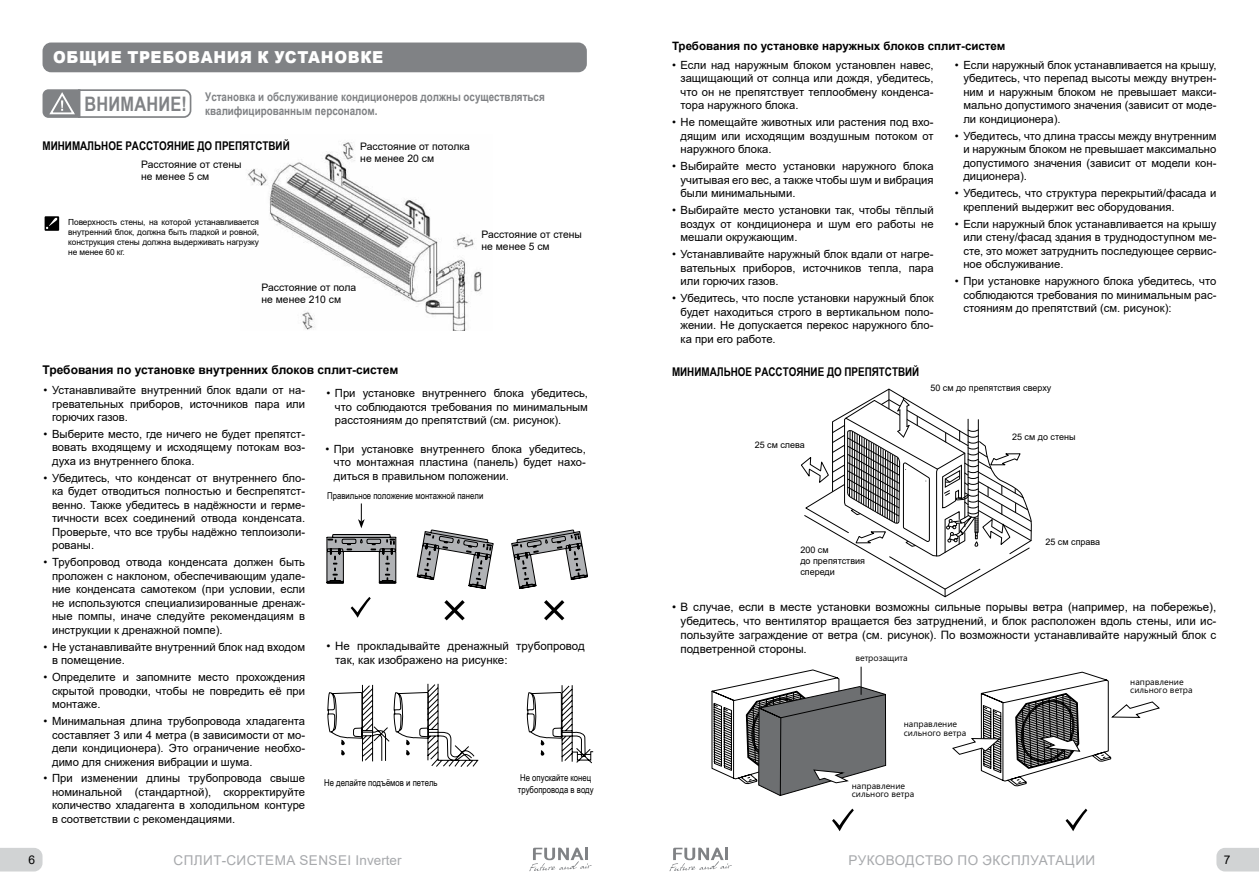
<style>
.page{position:relative;width:1259px;height:893px;background:#fff}
.page>*{position:absolute;margin:0;border:0;box-sizing:border-box;transform-origin:0 0}
.t1{font:900 16.5px "Arial";letter-spacing:.04em;color:#fff;scale:.93 1}
.t2{font:13.5px "Arial";letter-spacing:.035em;color:#a7a9ac}
.t3{font:700 12px/14.4px "Arial Narrow";color:#808285}
.t4{font:700 12px "Arial Narrow";color:#000}
.t5{font:700 12px "Arial";color:#000}
.t6{font:12px "Arial";color:#000}
.t7{font:11.55px/13.8px "Arial";color:#000}
.t8{font:700 11.55px "Arial";color:#000}
.t9{font:11.25px/13.5px "Arial";color:#000;text-align:justify}
.t10{font:10.35px/11.9px "Arial";color:#000}
.t11{font:9.45px/11.4px "Arial Narrow";color:#000}
.t12{font:9px/10.8px "Arial";color:#000}
.t13{font:8.85px/8.7px "Segoe UI";color:#000}
.t14{font:8.4px/10.1px "Arial";letter-spacing:-.01em;color:#000;text-align:justify}
</style>
<div class="page">
<svg style="left:0;top:848px;width:43px;height:23px"></svg>
<svg style="left:1216px;top:848px;width:43px;height:23px"></svg>
<svg style="left:529px;top:847px;width:62px;height:24px"></svg>
<svg style="left:669px;top:847px;width:62px;height:24px"></svg>
<div style="left:43px;top:43px;width:544px;height:29px;background:#808285;border-radius:9px"></div>
<svg style="left:358px;top:503px;width:7px;height:25px"></svg>
<svg style="left:327px;top:534px;width:69px;height:49px"></svg>
<svg style="left:417px;top:530px;width:76px;height:59px"></svg>
<svg style="left:511px;top:530px;width:76px;height:59px"></svg>
<svg style="left:444px;top:600px;width:21px;height:20px"></svg>
<svg style="left:544px;top:600px;width:20px;height:20px"></svg>
<svg style="left:351px;top:597px;width:20px;height:21px"></svg>
<svg style="left:327px;top:684px;width:266px;height:83px"></svg>
<img style="left:248px;top:142px;width:234px;height:189px">
<svg style="left:45px;top:216px;width:14px;height:15px"></svg>
<svg style="left:43px;top:89px;width:149px;height:29px"></svg>
<svg style="left:832px;top:809px;width:22px;height:22px"></svg>
<svg style="left:1065px;top:809px;width:22px;height:22px"></svg>
<svg style="left:801px;top:389px;width:231px;height:208px"></svg>
<svg style="left:711px;top:667px;width:175px;height:129px"></svg>
<svg style="left:952px;top:671px;width:208px;height:116px"></svg>
<h1 class="t1" style="left:53px;top:45px;width:356px">ОБЩИЕ ТРЕБОВАНИЯ К УСТАНОВКЕ</h1>
<p class="t3" style="left:84px;top:89px;width:462px;text-indent:121px">Установка и обслуживание кондиционеров должны осуществляться<br><sup>ВНИМАНИЕ!</sup> квалифицированным персоналом.</p>
<p class="t4" style="left:43px;top:137px;width:249px">МИНИМАЛЬНОЕ РАССТОЯНИЕ ДО ПРЕПЯТСТВИЙ</p>
<p class="t10" style="left:141px;top:158px;width:102px">Расстояние от стены не менее 5 см</p>
<p class="t10" style="left:360px;top:141px;width:111px">Расстояние от потолка не менее 20 см</p>
<p class="t14" style="left:68px;top:217px;width:192px">Поверхность стены, на которой устанавливается внутренний блок, должна быть гладкой и ровной, конструкция стены должна выдерживать нагрузку не менее 60 кг.</p>
<p class="t10" style="left:261px;top:282px;width:96px">Расстояние от пола не менее 210 см</p>
<p class="t10" style="left:481px;top:228px;width:102px">Расстояние от стены не менее 5 см</p>
<p class="t5" style="left:43px;top:362px;width:357px">Требования по установке внутренних блоков сплит-систем</p>
<p class="t9" style="left:335px;top:386px;width:255px;text-indent:-9px">• При установке внутреннего блока убедитесь, что соблюдаются требования по минимальным расстояниям до препятствий (см. рисунок).</p>
<p class="t9" style="left:52px;top:383px;width:254px;text-indent:-9px">• Устанавливайте внутренний блок вдали от на&shy;гревательных приборов, источников пара или горючих газов.</p>
<p class="t9" style="left:52px;top:427px;width:254px;text-indent:-9px">• Выберите место, где ничего не будет препятст&shy;вовать входящему и исходящему потокам воз&shy;духа из внутреннего блока.</p>
<p class="t9" style="left:52px;top:471px;width:254px;text-indent:-9px">• Убедитесь, что конденсат от внутреннего бло&shy;ка будет отводиться полностью и беспрепятст&shy;венно. Также убедитесь в надёжности и герме&shy;тичности всех соединений отвода конденсата.<br>Проверьте, что все трубы надёжно теплоизоли&shy;рованы.</p>
<p class="t9" style="left:52px;top:555px;width:254px;text-indent:-9px">• Трубопровод отвода конденсата должен быть проложен с наклоном, обеспечивающим удале&shy;ние конденсата самотеком (при условии, если не используются специализированные дренаж&shy;ные помпы, иначе следуйте рекомендациям в инструкции к дренажной помпе).</p>
<p class="t9" style="left:52px;top:640px;width:254px;text-indent:-9px">• Не устанавливайте внутренний блок над входом в помещение.</p>
<p class="t9" style="left:52px;top:670px;width:255px;text-indent:-9px">• Определите и запомните место прохождения скрытой проводки, чтобы не повредить её при монтаже.</p>
<p class="t9" style="left:52px;top:714px;width:254px;text-indent:-9px">• Минимальная длина трубопровода хладагента составляет 3 или 4 метра (в зависимости от мо&shy;дели кондиционера). Это ограничение необхо&shy;димо для снижения вибрации и шума.</p>
<p class="t9" style="left:52px;top:772px;width:254px;text-indent:-9px">• При изменении длины трубопровода свыше номинальной (стандартной), скорректируйте количество хладагента в холодильном контуре в соответствии с рекомендациями.</p>
<p class="t9" style="left:334px;top:442px;width:253px;text-indent:-9px">• При установке внутреннего блока убедитесь, что монтажная пластина (панель) будет нахо&shy;диться в правильном положении.</p>
<p class="t11" style="left:327px;top:490px;width:158px">Правильное положение монтажной панели</p>
<p class="t7" style="left:335px;top:639px;width:251px;text-indent:-9px">• Не прокладывайте дренажный трубопровод так, как изображено на рисунке:</p>
<p class="t11" style="left:324px;top:776px;width:115px">Не делайте подъёмов и петель</p>
<p class="t11" style="left:518px;top:772px;width:77px">Не опускайте конец трубопровода в воду</p>
<p class="t8" style="left:672px;top:38px;width:335px">Требования по установке наружных блоков сплит-систем</p>
<p class="t9" style="left:680px;top:58px;width:254px;text-indent:-9px">• Если над наружным блоком установлен навес, защищающий от солнца или дождя, убедитесь, что он не препятствует теплообмену конденса&shy;тора наружного блока.</p>
<p class="t9" style="left:680px;top:116px;width:254px;text-indent:-9px">• Не помещайте животных или растения под вхо&shy;дящим или исходящим воздушным потоком от наружного блока.</p>
<p class="t9" style="left:680px;top:160px;width:255px;text-indent:-9px">• Выбирайте место установки наружного блока учитывая его вес, а также чтобы шум и вибрация были минимальными.</p>
<p class="t9" style="left:680px;top:203px;width:254px;text-indent:-9px">• Выбирайте место установки так, чтобы тёплый воздух от кондиционера и шум его работы не мешали окружающим.</p>
<p class="t9" style="left:680px;top:247px;width:254px;text-indent:-9px">• Устанавливайте наружный блок вдали от нагре&shy;вательных приборов, источников тепла, пара или горючих газов.</p>
<p class="t9" style="left:680px;top:291px;width:254px;text-indent:-9px">• Убедитесь, что после установки наружный блок будет находиться строго в вертикальном поло&shy;жении. Не допускается перекос наружного бло&shy;ка при его работе.</p>
<p class="t4" style="left:672px;top:362px;width:249px">МИНИМАЛЬНОЕ РАССТОЯНИЕ ДО ПРЕПЯТСТВИЙ</p>
<p class="t9" style="left:963px;top:58px;width:254px;text-indent:-9px">• Если наружный блок устанавливается на крышу, убедитесь, что перепад высоты между внутрен&shy;ним и наружным блоком не превышает макси&shy;мально допустимого значения (зависит от моде&shy;ли кондиционера).</p>
<p class="t9" style="left:963px;top:129px;width:254px;text-indent:-9px">• Убедитесь, что длина трассы между внутренним и наружным блоком не превышает максимально допустимого значения (зависит от модели кон&shy;диционера).</p>
<p class="t9" style="left:963px;top:187px;width:254px;text-indent:-9px">• Убедитесь, что структура перекрытий/фасада и креплений выдержит вес оборудования.</p>
<p class="t9" style="left:963px;top:217px;width:254px;text-indent:-9px">• Если наружный блок устанавливается на крышу или стену/фасад здания в труднодоступном ме&shy;сте, это может затруднить последующее сервис&shy;ное обслуживание.</p>
<p class="t9" style="left:963px;top:274px;width:254px;text-indent:-9px">• При установке наружного блока убедитесь, что соблюдаются требования по минимальным рас&shy;стояниям до препятствий (см. рисунок):</p>
<p class="t12" style="left:755px;top:440px;width:52px">25 см слева</p>
<p class="t12" style="left:930px;top:382px;width:123px">50 cм до препятствия сверху</p>
<p class="t12" style="left:1012px;top:432px;width:65px">25 см до стены</p>
<p class="t12" style="left:1045px;top:537px;width:56px">25 см справа</p>
<p class="t12" style="left:800px;top:544px;width:66px">200 cм<br>до препятствия спереди</p>
<p class="t7" style="left:680px;top:600px;width:537px;text-align:justify;text-indent:-9px">• В случае, если в месте установки возможны сильные порывы ветра (например, на побережье), убедитесь, что вентилятор вращается без затруднений, и блок расположен вдоль стены, или ис&shy;пользуйте заграждение от ветра (см. рисунок). По возможности устанавливайте наружный блок с подветренной стороны.</p>
<p class="t13" style="left:855px;top:653px;width:54px">ветрозащита</p>
<p class="t13" style="left:904px;top:719px;width:64px">направление сильного ветра</p>
<p class="t13" style="left:852px;top:780px;width:64px">направление сильного ветра</p>
<p class="t13" style="left:1130px;top:676px;width:64px">направление сильного ветра</p>
<p class="t6" style="left:29px;top:851px;width:8px">6</p>
<p class="t2" style="left:173px;top:850px;width:230px">СПЛИТ-СИСТЕМА SENSEI Inverter</p>
<p class="t2" style="left:848px;top:850px;width:248px">РУКОВОДСТВО ПО ЭКСПЛУАТАЦИИ</p>
<p class="t6" style="left:1223px;top:851px;width:8px">7</p>
</div>
